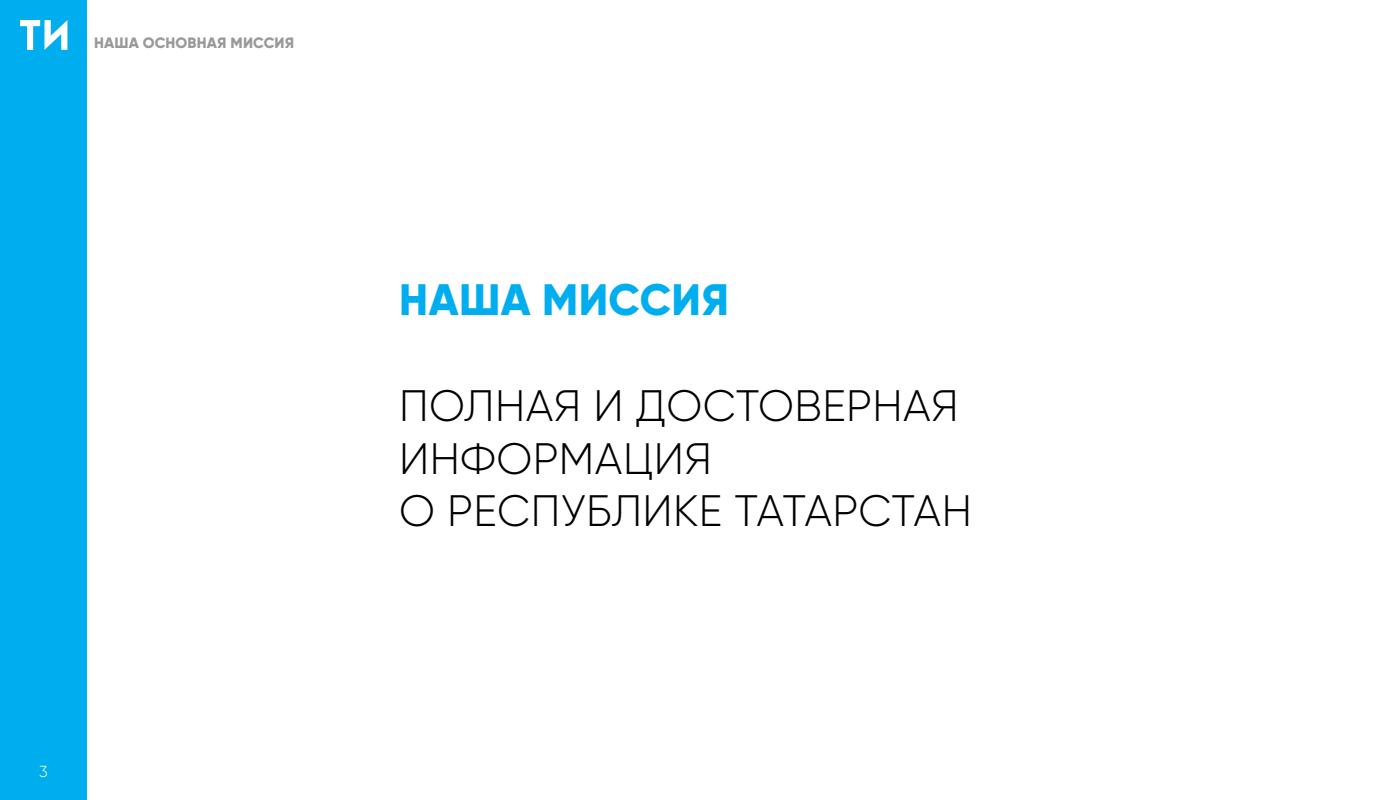
<style>
.page{position:relative;width:1400px;height:800px;background:#fff}
.page>*{position:absolute;margin:0;border:0;box-sizing:border-box;transform-origin:0 0}
.t1{font:300 44px/52.8px "Gilroy";letter-spacing:.01em;color:#000}
.t2{font:800 44px "Gilroy";letter-spacing:.01em;color:#00aeef}
.t3{font:300 16px "Gilroy";color:#fff}
.t4{font:800 15px "Gilroy";letter-spacing:.01em;color:#999}
</style>
<div class="page">
<div style="left:0;top:0;width:87px;height:800px;background:#00aeef"></div>
<svg style="left:20px;top:20px;width:47px;height:30px"></svg>
<p class="t4" style="left:94px;top:33px;width:202px">НАША ОСНОВНАЯ МИССИЯ</p>
<p class="t3" style="left:39px;top:761px;width:10px">3</p>
<p class="t2" style="left:399px;top:272px;width:331px">НАША МИССИЯ</p>
<p class="t1" style="left:399px;top:379px;width:574px">ПОЛНАЯ И ДОСТОВЕРНАЯ<br>ИНФОРМАЦИЯ<br>О РЕСПУБЛИКЕ ТАТАРСТАН</p>
</div>
